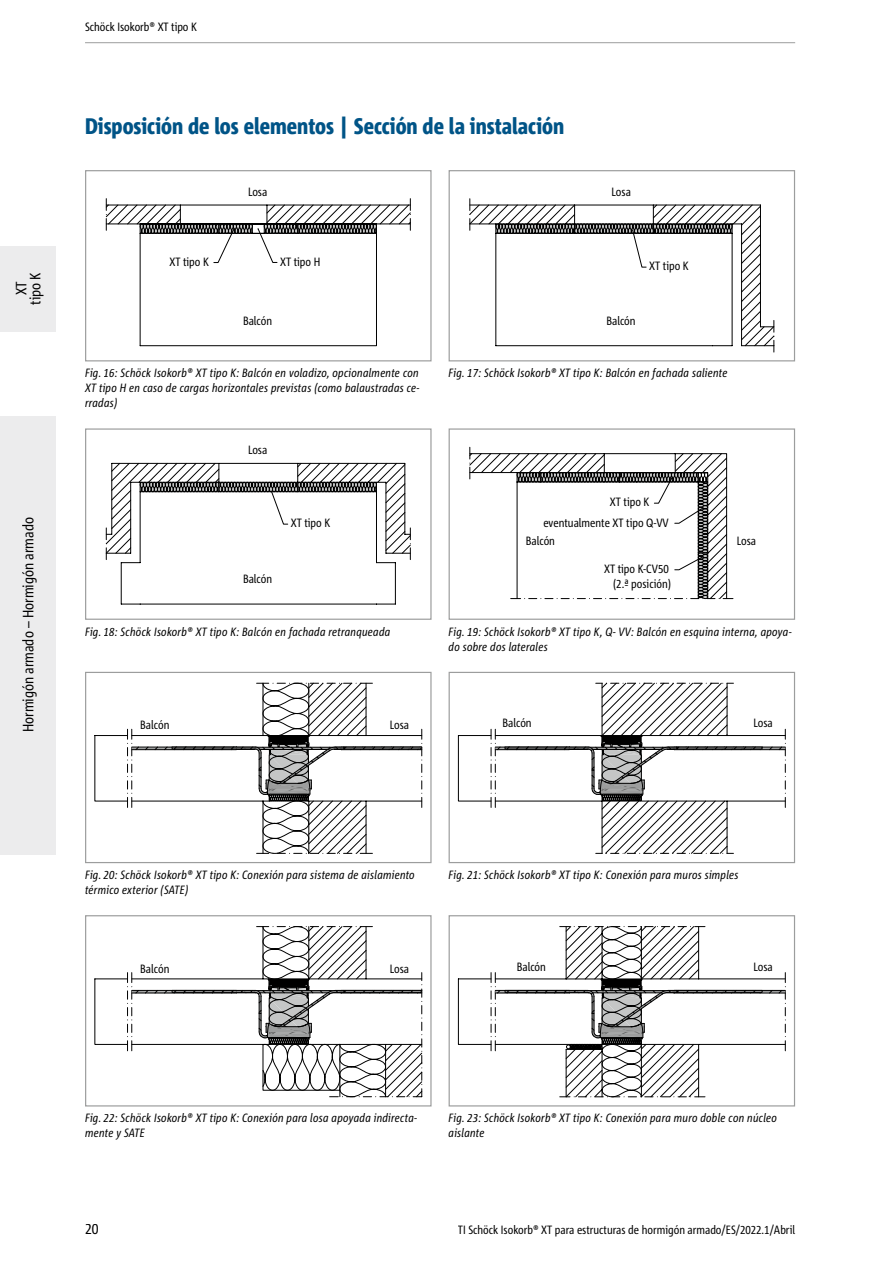
<style>
.page{position:relative;width:893px;height:1263px;background:#fff}
.page>*{position:absolute;margin:0;border:0;box-sizing:border-box;transform-origin:0 0}
.t1{font:800 condensed 22.5px "Corpid Schoeck";color:#005487}
.t2{font:condensed 15px/14.1px "Corpid Schoeck";color:#000;text-align:center}
.t3{font:italic condensed 12px/15px "Corpid Schoeck";letter-spacing:.02em;color:#000}
.t4{font:condensed 12px/15.3px "Corpid Schoeck";color:#000;text-align:right}
</style>
<div class="page">
<div style="left:0;top:416px;width:55px;height:438px;background:#ececed"></div>
<div style="left:0;top:247px;width:55px;height:85px;background:#ececed"></div>
<hr style="left:85px;top:42px;width:710px;height:1px;background:#9c9d9d">
<svg style="left:105px;top:199px;width:306px;height:148px"></svg>
<div style="left:85px;top:170px;width:347px;height:191px;border:1px solid #9c9d9d"></div>
<svg style="left:469px;top:199px;width:306px;height:153px"></svg>
<div style="left:449px;top:170px;width:346px;height:191px;border:1px solid #9c9d9d"></div>
<hr style="left:121px;top:604px;width:274px;height:1px;background:#000">
<hr style="left:395px;top:563px;width:1px;height:41px;background:#000">
<hr style="left:121px;top:563px;width:1px;height:41px;background:#000">
<svg style="left:106px;top:463px;width:305px;height:100px"></svg>
<hr style="left:404px;top:463px;width:1px;height:71px;background:#000">
<hr style="left:385px;top:482px;width:1px;height:71px;background:#000">
<div style="left:85px;top:428px;width:347px;height:192px;border:1px solid #9c9d9d"></div>
<svg style="left:469px;top:447px;width:264px;height:152px"></svg>
<div style="left:449px;top:428px;width:346px;height:192px;border:1px solid #9c9d9d"></div>
<svg style="left:94px;top:682px;width:279px;height:120px"></svg>
<svg style="left:127px;top:683px;width:296px;height:171px"></svg>
<div style="left:85px;top:672px;width:347px;height:191px;border:1px solid #9c9d9d"></div>
<svg style="left:457px;top:682px;width:277px;height:126px"></svg>
<svg style="left:491px;top:683px;width:295px;height:171px"></svg>
<div style="left:449px;top:672px;width:346px;height:191px;border:1px solid #9c9d9d"></div>
<svg style="left:94px;top:978px;width:33px;height:67px"></svg>
<svg style="left:127px;top:926px;width:296px;height:171px"></svg>
<div style="left:85px;top:915px;width:347px;height:191px;border:1px solid #9c9d9d"></div>
<svg style="left:457px;top:972px;width:249px;height:126px"></svg>
<svg style="left:491px;top:926px;width:295px;height:171px"></svg>
<div style="left:449px;top:915px;width:346px;height:191px;border:1px solid #9c9d9d"></div>
<p class="t2" style="left:14px;top:305px;width:34px;rotate:-90deg">XT tipo K</p>
<p class="t2" style="left:21px;top:732px;width:217px;rotate:-90deg">Hormigón armado – Hormigón armado</p>
<p class="t4" style="left:85px;top:19px;width:113px">Schöck Isokorb® XT tipo K</p>
<h1 class="t1" style="left:85px;top:112px;width:481px">Disposición de los elementos | Sección de la instalación</h1>
<p class="t4" style="left:248px;top:184px;width:21px">Losa</p>
<p class="t4" style="left:612px;top:184px;width:21px">Losa</p>
<p class="t4" style="left:169px;top:254px;width:41px">XT tipo K</p>
<p class="t4" style="left:280px;top:254px;width:42px">XT tipo H</p>
<p class="t4" style="left:649px;top:258px;width:41px">XT tipo K</p>
<p class="t4" style="left:243px;top:313px;width:31px">Balcón</p>
<p class="t4" style="left:606px;top:313px;width:31px">Balcón</p>
<p class="t3" style="left:85px;top:365px;width:336px;text-align:justify">Fig. 16: Schöck Isokorb® XT tipo K: Balcón en voladizo, opcionalmente con XT tipo H en caso de cargas horizontales previstas (como balaustradas ce&shy;rradas)</p>
<p class="t4" style="left:248px;top:442px;width:21px">Losa</p>
<p class="t4" style="left:243px;top:571px;width:31px">Balcón</p>
<p class="t4" style="left:291px;top:515px;width:41px">XT tipo K</p>
<p class="t3" style="left:85px;top:624px;width:307px">Fig. 18: Schöck Isokorb® XT tipo K: Balcón en fachada retranqueada</p>
<p class="t4" style="left:140px;top:717px;width:31px">Balcón</p>
<p class="t4" style="left:390px;top:717px;width:21px">Losa</p>
<p class="t3" style="left:449px;top:365px;width:280px">Fig. 17: Schöck Isokorb® XT tipo K: Balcón en fachada saliente</p>
<p class="t4" style="left:610px;top:494px;width:41px">XT tipo K</p>
<p class="t4" style="left:543px;top:515px;width:127px">eventualmente XT tipo Q-VV</p>
<p class="t4" style="left:526px;top:533px;width:31px">Balcón</p>
<p class="t4" style="left:737px;top:533px;width:21px">Losa</p>
<p class="t4" style="left:604px;top:561px;width:68px">XT tipo K-CV50 (2.ª posición)</p>
<p class="t3" style="left:449px;top:624px;width:344px">Fig. 19: Schöck Isokorb® XT tipo K, Q- VV: Balcón en esquina interna, apoya&shy;do sobre dos laterales</p>
<p class="t4" style="left:503px;top:715px;width:31px">Balcón</p>
<p class="t4" style="left:753px;top:715px;width:21px">Losa</p>
<p class="t3" style="left:85px;top:867px;width:331px">Fig. 20: Schöck Isokorb® XT tipo K: Conexión para sistema de aislamiento térmico exterior (SATE)</p>
<p class="t4" style="left:140px;top:960px;width:31px">Balcón</p>
<p class="t4" style="left:390px;top:960px;width:21px">Losa</p>
<p class="t3" style="left:449px;top:867px;width:291px">Fig. 21: Schöck Isokorb® XT tipo K: Conexión para muros simples</p>
<p class="t4" style="left:517px;top:959px;width:31px">Balcón</p>
<p class="t4" style="left:753px;top:959px;width:21px">Losa</p>
<p class="t3" style="left:85px;top:1110px;width:333px">Fig. 22: Schöck Isokorb® XT tipo K: Conexión para losa apoyada indirecta&shy;mente y SATE</p>
<p class="t3" style="left:449px;top:1110px;width:330px">Fig. 23: Schöck Isokorb® XT tipo K: Conexión para muro doble con núcleo aislante</p>
<p class="t2" style="left:85px;top:1222px;width:15px">20</p>
<p class="t4" style="left:458px;top:1222px;width:339px">TI Schöck Isokorb® XT para estructuras de hormigón armado/ES/2022.1/Abril</p>
</div>
